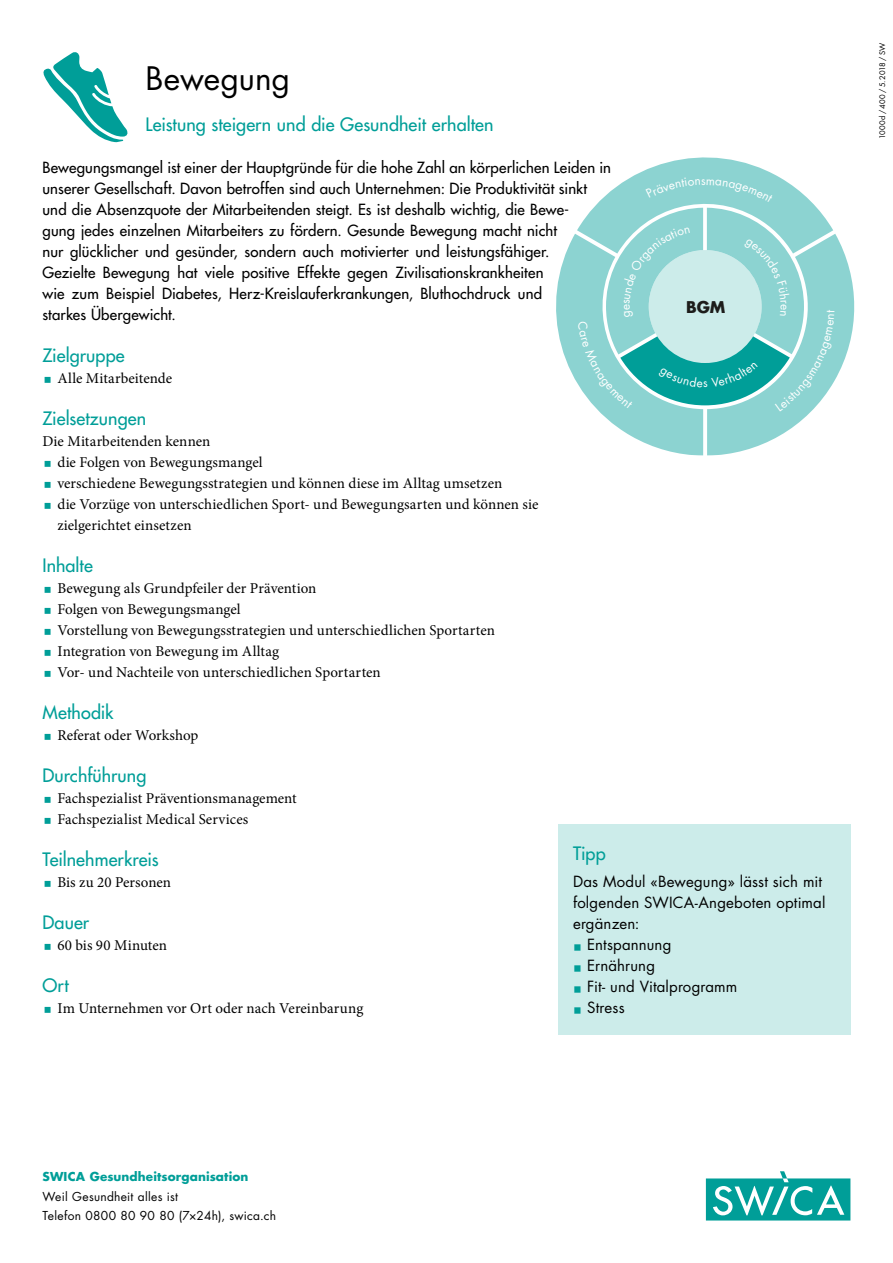
<style>
.page{position:relative;width:893px;height:1263px;background:#fff}
.page>*{position:absolute;margin:0;border:0;box-sizing:border-box;transform-origin:0 0}
.t1{font:31.5px "Futura Std";color:#000}
.t2{font:500 18px "Futura Std";letter-spacing:.005em;color:#009e98}
.t3{font:700 15.75px "Futura Std";color:#1d1d1b}
.t4{font:15px/21px "Minion Pro";color:#000}
.t5{font:500 15px/21px "Futura Std";letter-spacing:.01em;color:#000}
.t6{font:15px/21px "Futura Std";letter-spacing:.01em;color:#000}
.t7{font:12px/19.8px "Futura Std";letter-spacing:.02em;color:#000}
.t8{font:700 12px "Futura Std";letter-spacing:.01em;color:#009e98}
.t9{font:7.5px "Futura Std";letter-spacing:.035em;color:#000}
.s1{font-family:"Minion Pro";font-size:21.75px;color:#009e98}
</style>
<div class="page">
<svg style="left:706px;top:1171px;width:144px;height:49px"></svg>
<svg style="left:43px;top:52px;width:85px;height:90px"></svg>
<div style="left:558px;top:824px;width:292px;height:210px;background:#ccecea"></div>
<svg style="left:556px;top:157px;width:299px;height:299px"></svg>
<h1 class="t1" style="left:146px;top:58px;width:146px">Bewegung</h1>
<p class="t2" style="left:146px;top:113px;width:350px">Leistung steigern und die Gesundheit erhalten</p>
<p class="t5" style="left:43px;top:157px;width:570px">Bewegungsmangel ist einer der Hauptgründe für die hohe Zahl an körperlichen Leiden in unserer Gesellschaft. Davon betroffen sind auch Unternehmen: Die Produktivität sinkt und die Absenzquote der Mitarbeitenden steigt. Es ist deshalb wichtig, die Bewe-<br>gung jedes einzelnen Mitarbeiters zu fördern. Gesunde Bewegung macht nicht<br>nur glücklicher und gesünder, sondern auch motivierter und leistungsfähiger.<br>Gezielte Bewegung hat viele positive Effekte gegen Zivilisationskrankheiten<br>wie zum Beispiel Diabetes, Herz-Kreislauferkrankungen, Bluthochdruck und<br>starkes Übergewicht.</p>
<p class="t2" style="left:43px;top:344px;width:84px">Zielgruppe</p>
<p class="t4" style="left:57px;top:368px;width:116px">Alle Mitarbeitende</p>
<p class="t2" style="left:43px;top:407px;width:105px">Zielsetzungen</p>
<p class="t4" style="left:57px;top:431px;width:482px;text-indent:-15px">Die Mitarbeitenden kennen<br>die Folgen von Bewegungsmangel<br>verschiedene Bewegungsstrategien und können diese im Alltag umsetzen<br>die Vorzüge von unterschiedlichen Sport- und Bewegungsarten und können sie zielgerichtet einsetzen</p>
<p class="t2" style="left:43px;top:554px;width:52px">Inhalte</p>
<p class="t4" style="left:57px;top:578px;width:439px">Bewegung als Grundpfeiler der Prävention<br>Folgen von Bewegungsmangel<br>Vorstellung von Bewegungsstrategien und unterschiedlichen Sportarten Integration von Bewegung im Alltag<br>Vor- und Nachteile von unterschiedlichen Sportarten</p>
<p class="t2" style="left:43px;top:701px;width:72px">Methodik</p>
<p class="t4" style="left:57px;top:725px;width:143px">Referat oder Workshop</p>
<p class="t2" style="left:43px;top:764px;width:105px">Durchführung</p>
<p class="t4" style="left:57px;top:788px;width:241px">Fachspezialist Präventionsmanagement<br>Fachspezialist Medical Services</p>
<p class="t2" style="left:43px;top:848px;width:118px">Teilnehmerkreis</p>
<p class="t4" style="left:57px;top:872px;width:115px">Bis zu 20 Personen</p>
<p class="t2" style="left:43px;top:911px;width:48px">Dauer</p>
<p class="t4" style="left:57px;top:935px;width:111px">60 bis 90 Minuten</p>
<p class="t2" style="left:43px;top:974px;width:28px">Ort</p>
<p class="t4" style="left:57px;top:998px;width:308px">Im Unternehmen vor Ort oder nach Vereinbarung</p>
<p class="t3" style="left:686px;top:297px;width:41px">BGM</p>
<p class="t2" style="left:573px;top:842px;width:34px">Tipp</p>
<p class="t6" style="left:573px;top:871px;width:254px">Das Modul «Bewegung» lässt sich mit folgenden SWICA-Angeboten optimal ergänzen:</p>
<p class="t6" style="left:573px;top:934px;width:100px"><span class="s1">■</span> Entspannung</p>
<p class="t6" style="left:573px;top:955px;width:84px"><span class="s1">■</span> Ernährung</p>
<p class="t6" style="left:573px;top:976px;width:166px"><span class="s1">■</span> Fit- und Vitalprogramm</p>
<p class="t6" style="left:573px;top:997px;width:53px"><span class="s1">■</span> Stress</p>
<p class="t9" style="left:878px;top:139px;width:98px;rotate:-90deg">1000d / 400 / 5.2018 / SW</p>
<p class="t8" style="left:43px;top:1168px;width:207px">SWICA Gesundheitsorganisation</p>
<p class="t7" style="left:43px;top:1186px;width:235px">Weil Gesundheit alles ist<br>Telefon 0800 80 90 80 (7×24h), swica.ch</p>
</div>
